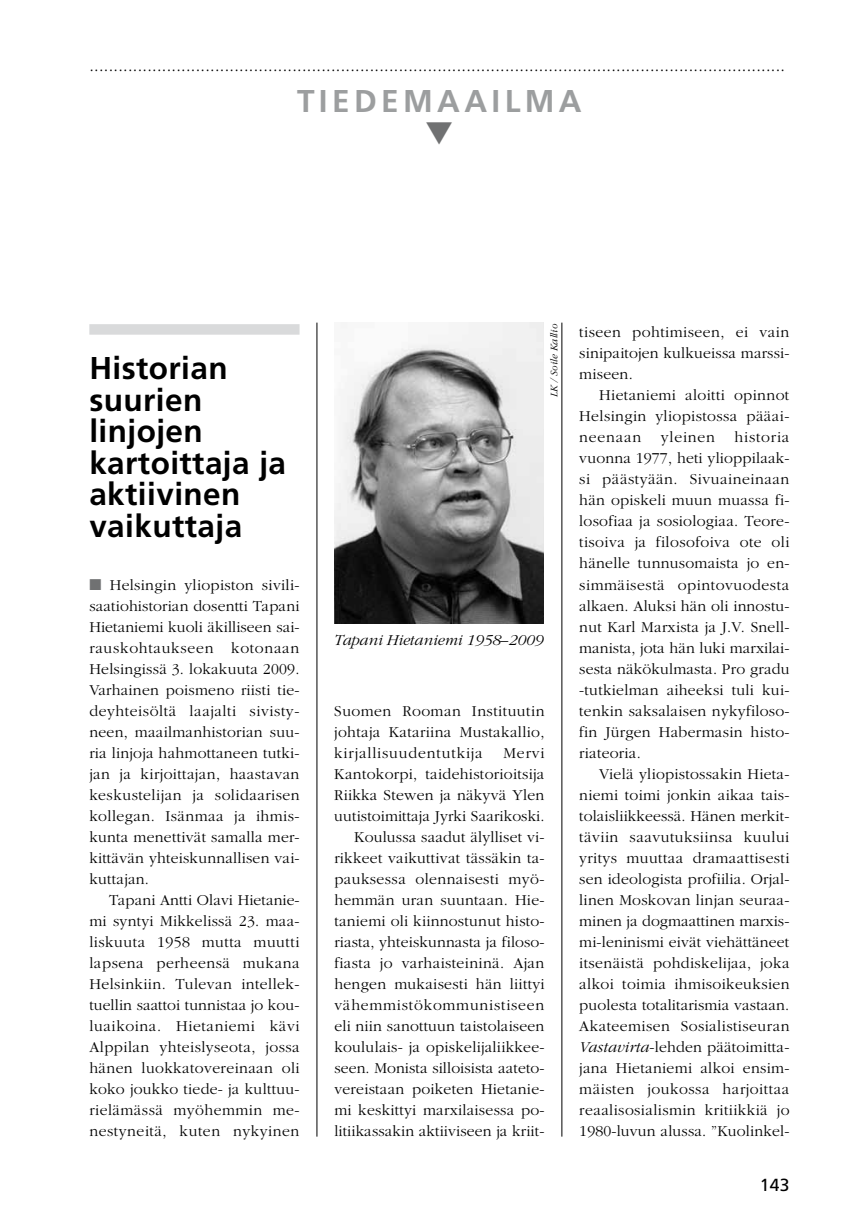
<style>
.page{position:relative;width:854px;height:1221px;background:#fff}
.page>*{position:absolute;margin:0;border:0;box-sizing:border-box;transform-origin:0 0}
.t1{font:700 31.5px/31.5px "Frutiger";letter-spacing:.015em;color:#000}
.t2{font:700 31.5px "Frutiger";letter-spacing:.14em;color:#9c9e9f}
.t3{font:300 17.5px "Garamond";color:#000}
.t4{font:17.5px "Frutiger";color:#000}
.t5{font:300 15.75px/21px "Garamond";letter-spacing:.015em;color:#000;text-align:justify}
.t6{font:italic 300 15.75px "Garamond";color:#000}
.t7{font:italic 300 10.5px "Garamond";color:#000}
.s1{color:#707172}
.s2{font-style:italic}
</style>
<div class="page">
<hr style="left:316px;top:322px;width:1px;height:814px;background:#000">
<hr style="left:561px;top:322px;width:1px;height:814px;background:#000">
<div style="left:89px;top:324px;width:210px;height:10px;background:#d9dadb"></div>
<img style="left:334px;top:322px;width:209px;height:302px">
<p class="t3" style="left:89px;top:56px;width:697px">................................................................................................................................................</p>
<h1 class="t2" style="left:297px;top:83px;width:286px">tiedemaailma</h1>
<h1 class="t1" style="left:89px;top:352px;width:198px">H istorian suurien linjojen kartoittaja ja aktiivinen vaikuttaja</h1>
<p class="t5" style="left:89px;top:574px;width:212px"><span class="s1">■</span> Helsingin yliopiston sivili&shy;saatiohistorian dosentti Tapani Hietaniemi kuoli äkilliseen sai&shy;rauskohtaukseen kotonaan Helsingissä 3. lokakuuta 2009.<br>Varhainen poismeno riisti tie&shy;deyhteisöltä laajalti sivisty&shy;neen, maailmanhistorian suu&shy;ria linjoja hahmottaneen tutki&shy;jan ja kirjoittajan, haastavan keskustelijan ja solidaarisen kollegan. Isänmaa ja ihmis&shy;kunta menettivät samalla mer&shy;kittävän yhteiskunnallisen vai&shy;kuttajan.</p>
<p class="t5" style="left:89px;top:889px;width:212px;text-indent:20px">Tapani Antti Olavi Hietanie&shy;mi syntyi Mikkelissä 23. maa&shy;liskuuta 1958 mutta muutti lapsena perheensä mukana Helsinkiin. Tulevan intellek&shy;tuellin saattoi tunnistaa jo kou&shy;luaikoina. Hietaniemi kävi Alppilan yhteislyseota, jossa hänen luokkatovereinaan oli koko joukko tiede- ja kulttuu&shy;rielämässä myöhemmin me&shy;nestyneitä, kuten nykyinen</p>
<p class="t7" style="left:548px;top:397px;width:74px;rotate:-90deg">LK / Soile Kallio</p>
<p class="t6" style="left:334px;top:631px;width:210px">Tapani Hietaniemi 1958–2009</p>
<p class="t5" style="left:334px;top:700px;width:212px">Suomen Rooman Instituutin johtaja Katariina Mustakallio, kirjallisuudentutkija</p>
<p class="t5" style="left:334px;top:742px;width:212px;text-align:right">Mervi<br>Kantokorpi, taidehistorioitsija<br>Riikka Stewen ja näkyvä Ylen uutistoimittaja Jyrki Saarikoski.<br>Koulussa saadut älylliset vi&shy;rikkeet vaikuttivat tässäkin ta&shy;pauksessa olennaisesti myö&shy;hemmän uran suuntaan. Hie&shy;taniemi oli kiinnostunut histo&shy;riasta, yhteiskunnasta ja filoso&shy;fiasta jo varhaisteininä. Ajan hengen mukaisesti hän liittyi vähemmistökommunistiseen eli niin sanottuun taistolaiseen koululais- ja opiskelijaliikkee&shy;seen. Monista silloisista aateto&shy;vereistaan poiketen Hietanie&shy;mi keskittyi marxilaisessa po&shy;litiikassakin aktiiviseen ja kriit-</p>
<p class="t5" style="left:579px;top:322px;width:211px">tiseen pohtimiseen, ei vain sinipaitojen kulkueissa marssi&shy;miseen.</p>
<p class="t5" style="left:579px;top:385px;width:212px;text-indent:20px">Hietaniemi aloitti opinnot Helsingin yliopistossa pääai&shy;neenaan yleinen historia vuonna 1977, heti ylioppilaak&shy;si päästyään. Sivuaineinaan hän opiskeli muun muassa fi&shy;losofiaa ja sosiologiaa. Teore&shy;tisoiva ja filosofoiva ote oli hänelle tunnusomaista jo en&shy;simmäisestä opintovuodesta alkaen. Aluksi hän oli innostu&shy;nut Karl Marxista ja J.V. Snell&shy;manista, jota hän luki marxilai&shy;sesta näkökulmasta. Pro gradu -tutkielman aiheeksi tuli kui&shy;tenkin saksalaisen nykyfiloso&shy;fin Jürgen Habermasin histo&shy;riateoria.</p>
<p class="t5" style="left:579px;top:763px;width:212px;text-indent:20px">Vielä yliopistossakin Hieta&shy;niemi toimi jonkin aikaa tais&shy;tolaisliikkeessä. Hänen merkit&shy;täviin saavutuksiinsa kuului yritys muuttaa dramaattisesti sen ideologista profiilia. Orjal&shy;linen Moskovan linjan seuraa&shy;minen ja dogmaattinen marxis&shy;mi-leninismi eivät viehättäneet itsenäistä pohdiskelijaa, joka alkoi toimia ihmisoikeuksien puolesta totalitarismia vastaan.<br>Akateemisen Sosialistiseuran <span class="s2">Vastavirta</span>-lehden päätoimitta&shy;jana Hietaniemi alkoi ensim&shy;mäisten joukossa harjoittaa reaalisosialismin kritiikkiä jo 1980-luvun alussa. ”Kuolinkel-</p>
<p class="t4" style="left:759px;top:1174px;width:31px">143</p>
</div>
